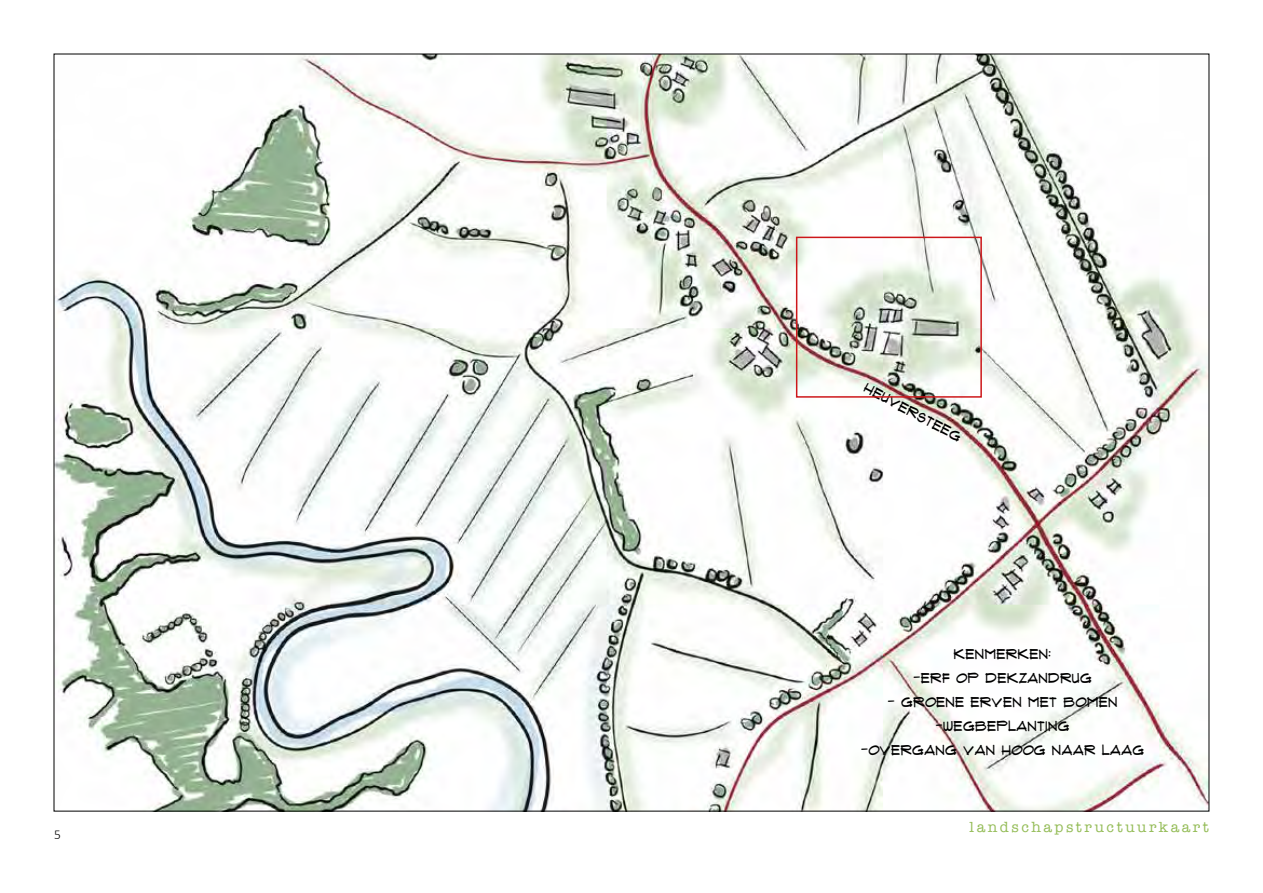
<style>
.page{position:relative;width:1263px;height:893px;background:#fff}
.page>*{position:absolute;margin:0;border:0;box-sizing:border-box;transform-origin:0 0}
.t1{font:15px "American Typewriter";letter-spacing:.17em;color:#94bc57}
.t2{font:13.5px/24px "Flux Architect";color:#000;text-align:center}
.t3{font:300 13.5px "Calibri";color:#000}
</style>
<div class="page">
<img style="left:56px;top:56px;width:1151px;height:753px">
<div style="left:796px;top:237px;width:186px;height:161px;border:2px solid #cd171a"></div>
<p class="t3" style="left:54px;top:826px;width:8px">5</p>
<p class="t2" style="left:871px;top:376px;width:110px;rotate:28deg">HEUVERSTEEG</p>
<p class="t2" style="left:914px;top:641px;width:180px">KENMERKEN:<br>-ERF OP DEKZANDRUG</p>
<p class="t2" style="left:861px;top:689px;width:285px">- GROENE ERVEN MET BOMEN -WEGBEPLANTING<br>-OVERGANG VAN HOOG NAAR LAAG</p>
<p class="t1" style="left:969px;top:815px;width:241px">landschapstructuurkaart</p>
</div>
